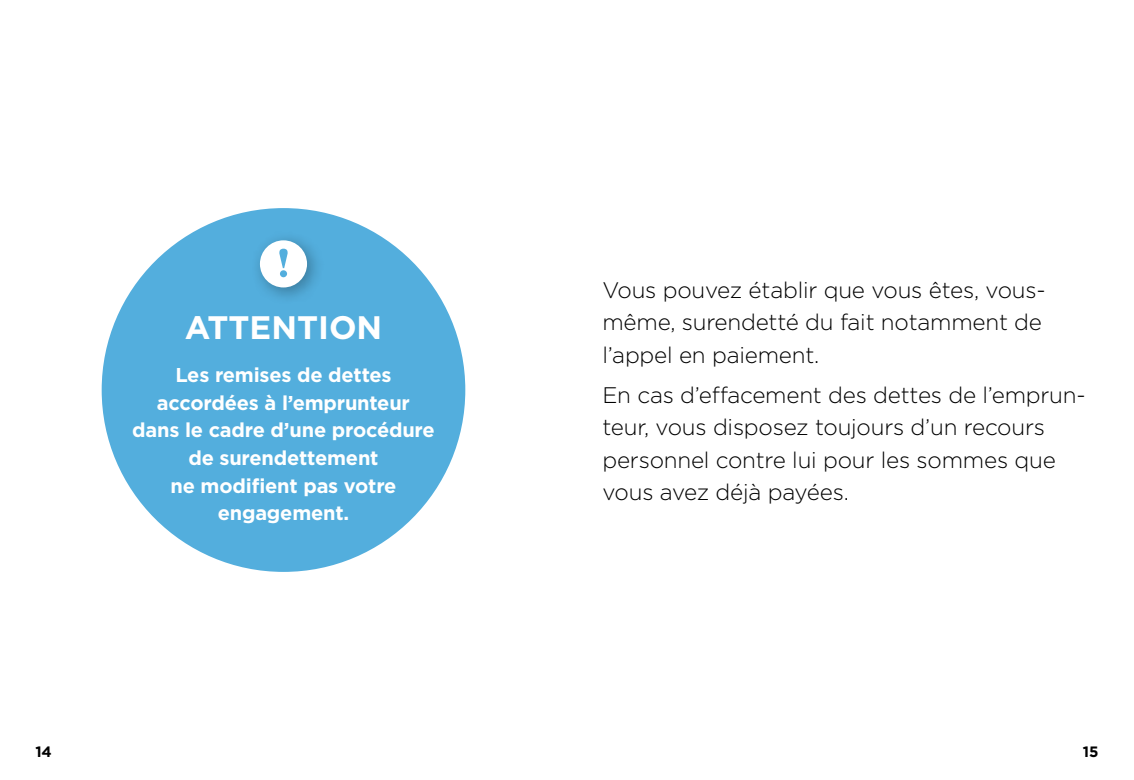
<style>
.page{position:relative;width:1134px;height:780px;background:#fff}
.page>*{position:absolute;margin:0;border:0;box-sizing:border-box;transform-origin:0 0}
.H3_-ATTENTION{font:700 32.5px "Gotham";color:#fff}
.Textes_puces{font:300 22.5px/32.5px "Gotham";letter-spacing:-.01em;color:#000}
.Texte_attention{font:700 20px/27.5px "Gotham";letter-spacing:-.01em;color:#fff;text-align:center}
.t1{font:700 15px "Gotham";color:#000}
</style>
<div class="page">
<div style="left:102px;top:208px;width:363px;height:364px;background:#53aedd;border-radius:50%"></div>
<div style="left:250px;top:230px;width:75px;height:75px;background:#000;opacity:.3"></div>
<div style="left:260px;top:240px;width:47px;height:47px;background:#fff;border-radius:50%"></div>
<svg style="left:279px;top:249px;width:9px;height:28px"></svg>
<h3 class="H3_-ATTENTION" style="left:185px;top:306px;width:199px">ATTENTION</h3>
<p class="Texte_attention" style="left:132px;top:361px;width:304px">Les remises de dettes accordées à l’emprunteur dans le cadre d’une procédure de surendettement<br>ne modifient pas votre engagement.</p>
<p class="Textes_puces" style="left:602px;top:273px;width:445px">Vous pouvez établir que vous êtes, vous&shy;même, surendetté du fait notamment de l’appel en paiement.</p>
<p class="Textes_puces" style="left:602px;top:377px;width:485px">En cas d’effacement des dettes de l’emprun&shy;teur, vous disposez toujours d’un recours personnel contre lui pour les sommes que vous avez déjà payées.</p>
<p class="t1" style="left:35px;top:741px;width:18px">14</p>
<p class="t1" style="left:1083px;top:741px;width:17px">15</p>
</div>
